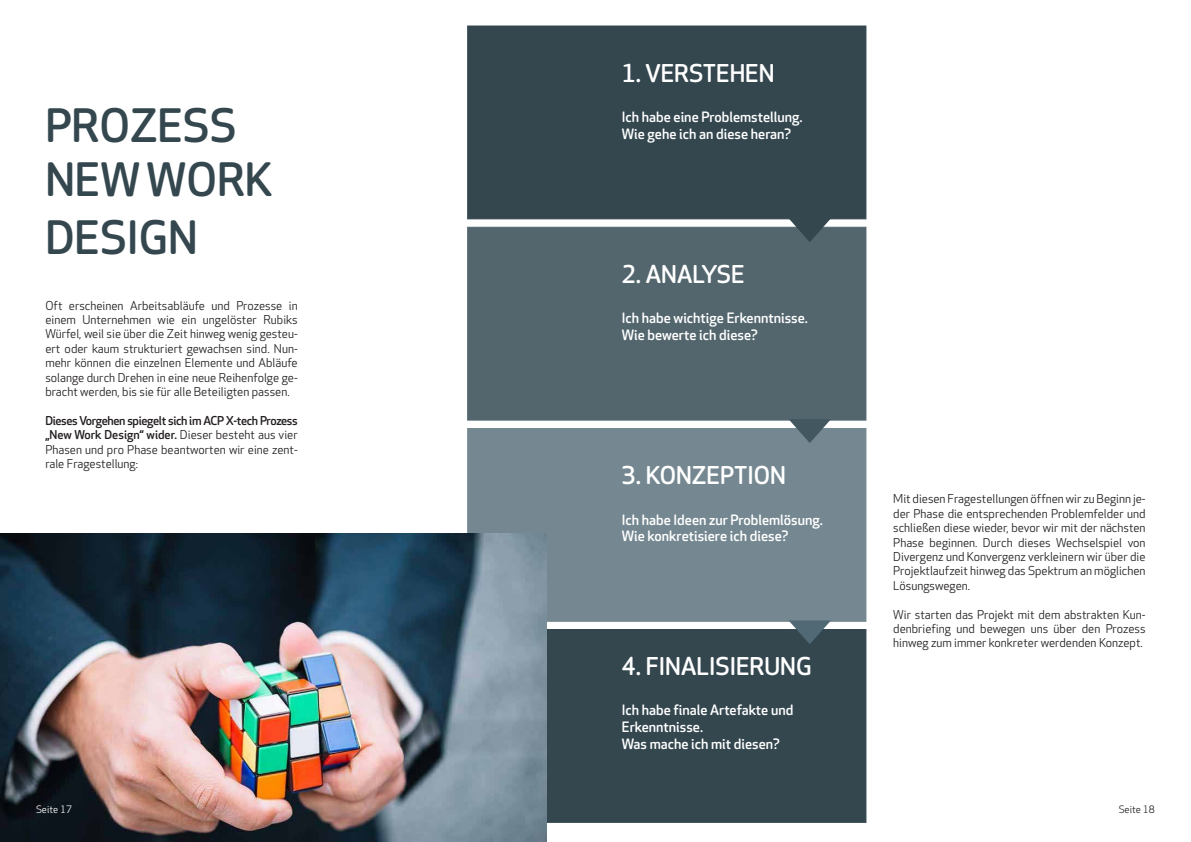
<style>
.page{position:relative;width:1191px;height:842px;background:#fff}
.page>*{position:absolute;margin:0;border:0;box-sizing:border-box;transform-origin:0 0}
.t1{font:500 45px/55.8px "Apex Rounded";color:#34474f}
.t2{font:500 24px "Apex Rounded";color:#fff}
.t3{font:500 14px/16.8px "Apex Rounded";color:#fff}
.t4{font:12px/14.4px "Apex Rounded";color:#231f20;text-align:justify}
.t5{font:10px "Apex Rounded";color:#231f20}
.t6{font:10px "Apex Rounded";color:#fff}
.s1{font-weight:500}
</style>
<div class="page">
<div style="left:467px;top:26px;width:399px;height:193px;background:#34474f"></div>
<div style="left:467px;top:227px;width:399px;height:194px;background:#53666e;border:1px solid #425760"></div>
<div style="left:467px;top:428px;width:399px;height:194px;background:#758891;border:1px solid #516974"></div>
<div style="left:467px;top:629px;width:399px;height:194px;background:#34474f;border:1px solid #34474f"></div>
<svg style="left:788px;top:218px;width:43px;height:24px"></svg>
<svg style="left:788px;top:419px;width:43px;height:24px"></svg>
<svg style="left:788px;top:620px;width:43px;height:24px"></svg>
<img style="left:0;top:534px;width:546px;height:308px">
<h1 class="t1" style="left:45px;top:99px;width:229px">PROZESS<br>NEW WORK<br>DESIGN</h1>
<p class="t4" style="left:45px;top:298px;width:254px">Oft erscheinen Arbeitsabläufe und Prozesse in einem Unternehmen wie ein ungelöster Rubiks Würfel, weil sie über die Zeit hinweg wenig gesteu&shy;ert oder kaum strukturiert gewachsen sind. Nun&shy;mehr können die einzelnen Elemente und Abläufe solange durch Drehen in eine neue Reihenfolge ge&shy;bracht werden, bis sie für alle Beteiligten passen.</p>
<p class="t4" style="left:45px;top:414px;width:254px"><span class="s1">Dieses Vorgehen spiegelt sich im ACP X-tech Prozess „New Work Design“ wider.</span> Dieser besteht aus vier Phasen und pro Phase beantworten wir eine zent&shy;rale Fragestellung:</p>
<p class="t6" style="left:36px;top:804px;width:38px">Seite 17</p>
<h2 class="t2" style="left:621px;top:59px;width:155px">1. VERSTEHEN</h2>
<p class="t3" style="left:622px;top:109px;width:182px">Ich habe eine Problemstellung.<br>Wie gehe ich an diese heran?</p>
<h2 class="t2" style="left:621px;top:261px;width:125px">2. ANALYSE</h2>
<p class="t3" style="left:622px;top:310px;width:188px">Ich habe wichtige Erkenntnisse.<br>Wie bewerte ich diese?</p>
<h2 class="t2" style="left:621px;top:462px;width:166px">3. KONZEPTION</h2>
<p class="t3" style="left:622px;top:511px;width:202px">Ich habe Ideen zur Problemlösung.<br>Wie konkretisiere ich diese?</p>
<h2 class="t2" style="left:621px;top:653px;width:192px">4. FINALISIERUNG</h2>
<p class="t3" style="left:622px;top:702px;width:173px">Ich habe finale Artefakte und<br>Erkenntnisse.<br>Was mache ich mit diesen?</p>
<p class="t4" style="left:893px;top:492px;width:254px">Mit diesen Fragestellungen öffnen wir zu Beginn je&shy;der Phase die entsprechenden Problemfelder und schließen diese wieder, bevor wir mit der nächsten Phase beginnen. Durch dieses Wechselspiel von Divergenz und Konvergenz verkleinern wir über die Projektlaufzeit hinweg das Spektrum an möglichen Lösungswegen.</p>
<p class="t4" style="left:893px;top:607px;width:254px">Wir starten das Projekt mit dem abstrakten Kun&shy;denbriefing und bewegen uns über den Prozess hinweg zum immer konkreter werdenden Konzept.</p>
<p class="t5" style="left:1118px;top:804px;width:38px">Seite 18</p>
</div>
